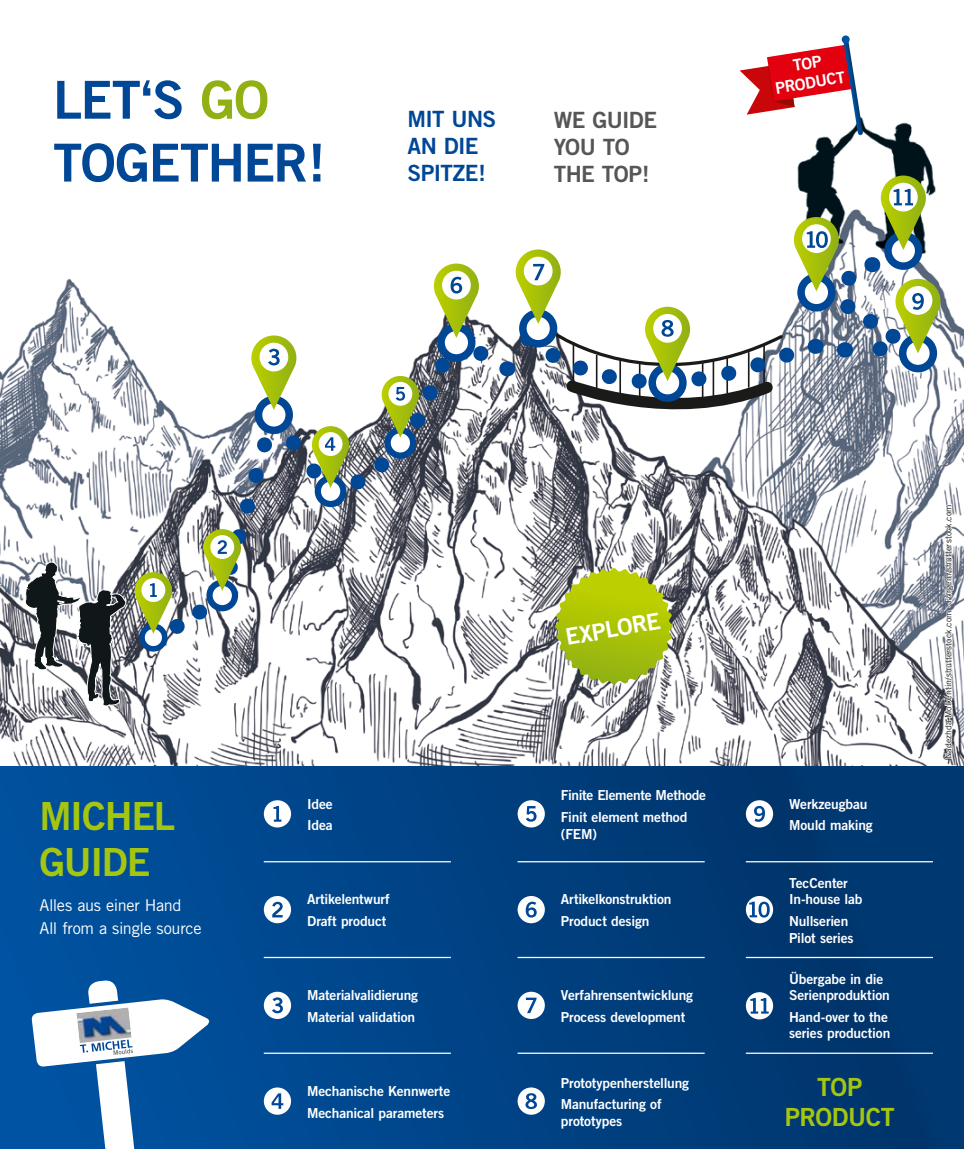
<style>
.page{position:relative;width:964px;height:1149px;background:#fff}
.page>*{position:absolute;margin:0;border:0;box-sizing:border-box;transform-origin:0 0}
.t1{font:52.38px/62.9px "Trade Gothic Bold Two";letter-spacing:-.03em;color:#004796}
.t2{font:38.75px/46.5px "Trade Gothic Bold Two";letter-spacing:-.035em;color:#a4c611}
.t3{font:25px/30px "Trade Gothic Bold Two";letter-spacing:-.02em;color:#a4c611;text-align:center}
.t4{font:22.88px "Trade Gothic Bold Two";color:#fff}
.t5{font:22.38px/26.9px "Trade Gothic Bold Two";letter-spacing:-.025em;color:#565656}
.t6{font:22.38px/26.9px "Trade Gothic Bold Two";letter-spacing:-.03em;color:#004796}
.t7{font:16.25px/23px "Trade Gothic";letter-spacing:-.02em;color:#fff}
.t8{font:16px/19.1px "Trade Gothic Bold Two";color:#fff;text-align:center}
.t9{font:13.75px/21.9px "Trade Gothic Bold Two";letter-spacing:-.01em;color:#fff}
.t10{font:8.75px "Trade Gothic";letter-spacing:.005em;color:#1a1a18}
.s1{color:#90b014}
</style>
<div class="page">
<img style="left:0;top:122px;width:964px;height:643px">
<div style="left:0;top:765px;width:964px;height:383px;background:linear-gradient(to right,#0152a0,#03356a)"></div>
<div style="left:264px;top:800px;width:27px;height:27px;background:#fff;border-radius:50%"></div>
<svg style="left:273px;top:806px;width:8px;height:15px"></svg>
<div style="left:264px;top:895px;width:27px;height:27px;background:#fff;border-radius:50%"></div>
<svg style="left:272px;top:901px;width:11px;height:16px"></svg>
<div style="left:264px;top:1087px;width:27px;height:27px;background:#fff;border-radius:50%"></div>
<svg style="left:272px;top:1093px;width:11px;height:15px"></svg>
<div style="left:264px;top:991px;width:27px;height:27px;background:#fff;border-radius:50%"></div>
<svg style="left:272px;top:997px;width:11px;height:15px"></svg>
<div style="left:517px;top:800px;width:28px;height:27px;background:#fff;border-radius:50%"></div>
<svg style="left:526px;top:806px;width:10px;height:15px"></svg>
<div style="left:517px;top:895px;width:28px;height:27px;background:#fff;border-radius:50%"></div>
<svg style="left:526px;top:901px;width:11px;height:16px"></svg>
<div style="left:517px;top:1087px;width:28px;height:27px;background:#fff;border-radius:50%"></div>
<svg style="left:525px;top:1093px;width:12px;height:15px"></svg>
<div style="left:517px;top:991px;width:28px;height:27px;background:#fff;border-radius:50%"></div>
<svg style="left:526px;top:997px;width:10px;height:15px"></svg>
<div style="left:746px;top:800px;width:27px;height:27px;background:#fff;border-radius:50%"></div>
<svg style="left:754px;top:805px;width:11px;height:16px"></svg>
<svg style="left:746px;top:895px;width:27px;height:27px"></svg>
<svg style="left:749px;top:901px;width:21px;height:16px"></svg>
<svg style="left:746px;top:991px;width:27px;height:28px"></svg>
<svg style="left:750px;top:997px;width:19px;height:16px"></svg>
<hr style="left:264px;top:1052px;width:187px;height:1px;background:#fff">
<hr style="left:517px;top:1052px;width:188px;height:1px;background:#fff">
<hr style="left:746px;top:1052px;width:187px;height:1px;background:#fff">
<hr style="left:264px;top:956px;width:187px;height:1px;background:#fff">
<hr style="left:517px;top:956px;width:188px;height:1px;background:#fff">
<hr style="left:746px;top:956px;width:187px;height:1px;background:#fff">
<hr style="left:264px;top:860px;width:187px;height:2px;background:#fff">
<hr style="left:517px;top:860px;width:188px;height:2px;background:#fff">
<hr style="left:746px;top:860px;width:187px;height:2px;background:#fff">
<svg style="left:24px;top:561px;width:103px;height:145px"></svg>
<svg style="left:31px;top:979px;width:181px;height:169px"></svg>
<svg style="left:739px;top:43px;width:127px;height:95px"></svg>
<svg style="left:841px;top:35px;width:9px;height:9px"></svg>
<svg style="left:135px;top:175px;width:819px;height:584px"></svg>
<h1 class="t1" style="left:53px;top:68px;width:274px">LET‘S <span class="s1">GO<br></span>TOGETHER!</h1>
<h3 class="t6" style="left:407px;top:105px;width:90px">MIT UNS<br>AN DIE<br>SPITZE!</h3>
<h3 class="t5" style="left:554px;top:106px;width:105px">WE GUIDE<br>YOU TO<br>THE TOP!</h3>
<p class="t8" style="left:771px;top:59px;width:72px;rotate:-9deg">TOP<br>PRODUCT</p>
<h2 class="t2" style="left:39px;top:791px;width:137px">MICHEL<br>Guide</h2>
<p class="t7" style="left:39px;top:893px;width:164px">Alles aus einer Hand<br>All from a single source</p>
<p class="t9" style="left:307px;top:792px;width:27px">Idee<br>Idea</p>
<p class="t9" style="left:307px;top:887px;width:84px">Artikelentwurf<br>Draft product</p>
<p class="t9" style="left:307px;top:983px;width:112px">Materialvalidierung<br>Material validation</p>
<p class="t9" style="left:307px;top:1079px;width:145px">Mechanische Kennwerte<br>Mechanical parameters</p>
<h3 class="t4" style="left:563px;top:623px;width:97px;rotate:-10deg">EXPLORE</h3>
<p class="t9" style="left:561px;top:784px;width:147px">Finite Elemente Methode<br>Finit element method</p>
<p class="t9" style="left:561px;top:822px;width:38px">(FEM)</p>
<p class="t9" style="left:561px;top:887px;width:112px">Artikelkonstruktion<br>Product design</p>
<p class="t9" style="left:561px;top:983px;width:134px">Verfahrensentwicklung<br>Process development</p>
<p class="t9" style="left:561px;top:1071px;width:130px">Prototypenherstellung<br>Manufacturing of</p>
<p class="t9" style="left:561px;top:1109px;width:63px">prototypes</p>
<p class="t9" style="left:789px;top:792px;width:85px">Werkzeugbau<br>Mould making</p>
<p class="t9" style="left:789px;top:874px;width:75px;line-height:16.5px">TecCenter<br>In-house lab</p>
<p class="t9" style="left:789px;top:912px;width:66px;line-height:16.5px">Nullserien<br>Pilot series</p>
<p class="t9" style="left:789px;top:969px;width:102px;line-height:16.5px">Übergabe in die<br>Serienproduktion</p>
<p class="t9" style="left:789px;top:1008px;width:103px;line-height:16.5px">Hand-over to the series production</p>
<h3 class="t3" style="left:785px;top:1071px;width:111px">TOP<br>PRODUCT</h3>
<p class="t10" style="left:943px;top:758px;width:256px;rotate:-90deg">Nadezhda Molkentin/shutterstock.com · Forgem/shutterstock.com</p>
</div>
